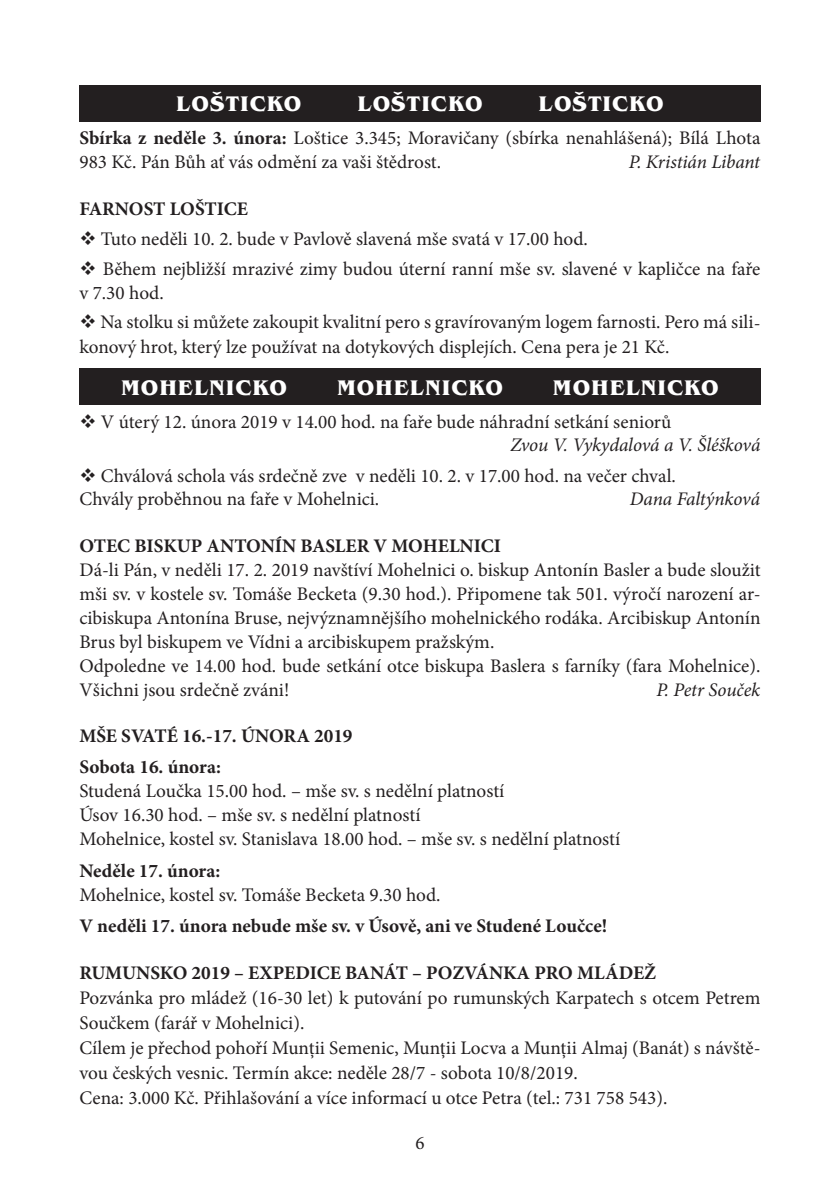
<style>
.page{position:relative;width:840px;height:1191px;background:#fff}
.page>*{position:absolute;margin:0;border:0;box-sizing:border-box;transform-origin:0 0}
.t1{font:700 21.8px "Benguiat Itc TOT";letter-spacing:.045em;color:#fff}
.t2{font:19.2px/24px "Minion Pro";color:#231f20}
.t3{font:700 19.2px/31.6px "Minion Pro";color:#231f20}
.t4{font:italic 19.2px "Minion Pro";letter-spacing:-.01em;color:#231f20}
.t5{font:19px "Minion Pro";color:#231f20}
.s1{font-weight:700}
.s2{font-style:italic}
</style>
<div class="page">
<div style="left:79px;top:85px;width:681px;height:36px;background:#231f20"></div>
<div style="left:79px;top:368px;width:681px;height:36px;background:#231f20"></div>
<p class="t1" style="left:176px;top:91px;width:127px">LOŠTICKO</p>
<p class="t1" style="left:357px;top:91px;width:127px">LOŠTICKO</p>
<p class="t1" style="left:538px;top:91px;width:127px">LOŠTICKO</p>
<p class="t2" style="left:79px;top:126px;width:682px"><span class="s1">Sbírka z neděle 3. února:</span> Loštice 3.345; Moravičany (sbírka nenahlášená); Bílá Lhota<br>983 Kč. Pán Bůh ať vás odmění za vaši štědrost.</p>
<p class="t4" style="left:628px;top:149px;width:133px">P. Kristián Libant</p>
<p class="t3" style="left:79px;top:193px;width:170px">FARNOST LOŠTICE</p>
<p class="t2" style="left:79px;top:227px;width:509px">❖ Tuto neděli 10. 2. bude v Pavlově slavená mše svatá v 17.00 hod.</p>
<p class="t2" style="left:79px;top:257px;width:682px">❖ Během nejbližší mrazivé zimy budou úterní ranní mše sv. slavené v kapličce na faře v 7.30 hod.</p>
<p class="t2" style="left:79px;top:310px;width:682px">❖ Na stolku si můžete zakoupit kvalitní pero s gravírovaným logem farnosti. Pero má sili&shy;konový hrot, který lze používat na dotykových displejích. Cena pera je 21 Kč.</p>
<p class="t1" style="left:121px;top:375px;width:167px">MOHELNICKO</p>
<p class="t1" style="left:337px;top:375px;width:167px">MOHELNICKO</p>
<p class="t1" style="left:552px;top:375px;width:167px">MOHELNICKO</p>
<p class="t2" style="left:510px;top:410px;width:251px;line-height:23px;text-indent:-430px">❖ V úterý 12. února 2019 v 14.00 hod. na faře bude náhradní setkání seniorů<br><span class="s2">Zvou V. Vykydalová a V. Šléšková</span></p>
<p class="t2" style="left:79px;top:465px;width:597px;line-height:23px">❖ Chválová schola vás srdečně zve v neděli 10. 2. v 17.00 hod. na večer chval.<br>Chvály proběhnou na faře v Mohelnici.</p>
<p class="t4" style="left:629px;top:486px;width:132px">Dana Faltýnková</p>
<p class="t3" style="left:79px;top:529px;width:423px">OTEC BISKUP ANTONÍN BASLER V MOHELNICI</p>
<p class="t2" style="left:79px;top:557px;width:682px">Dá-li Pán, v neděli 17. 2. 2019 navštíví Mohelnici o. biskup Antonín Basler a bude sloužit mši sv. v kostele sv. Tomáše Becketa (9.30 hod.). Připomene tak 501. výročí narození ar&shy;cibiskupa Antonína Bruse, nejvýznamnějšího mohelnického rodáka. Arcibiskup Antonín Brus byl biskupem ve Vídni a arcibiskupem pražským.<br>Odpoledne ve 14.00 hod. bude setkání otce biskupa Baslera s farníky (fara Mohelnice).<br>Všichni jsou srdečně zváni!</p>
<p class="t4" style="left:656px;top:676px;width:105px">P. Petr Souček</p>
<p class="t3" style="left:79px;top:719px;width:274px">MŠE SVATÉ 16.-17. ÚNORA 2019<br>Sobota 16. února:</p>
<p class="t2" style="left:79px;top:779px;width:542px">Studená Loučka 15.00 hod. – mše sv. s nedělní platností<br>Úsov 16.30 hod. – mše sv. s nedělní platností<br>Mohelnice, kostel sv. Stanislava 18.00 hod. – mše sv. s nedělní platností</p>
<p class="t3" style="left:79px;top:854px;width:142px">Neděle 17. února:</p>
<p class="t2" style="left:79px;top:882px;width:362px">Mohelnice, kostel sv. Tomáše Becketa 9.30 hod.</p>
<p class="t3" style="left:79px;top:910px;width:529px">V neděli 17. února nebude mše sv. v Úsově, ani ve Studené Loučce!</p>
<p class="t3" style="left:79px;top:956px;width:578px">RUMUNSKO 2019 – EXPEDICE BANÁT – POZVÁNKA PRO MLÁDEŽ</p>
<p class="t2" style="left:79px;top:985px;width:682px;line-height:25px">Pozvánka pro mládež (16-30 let) k putování po rumunských Karpatech s otcem Petrem Součkem (farář v Mohelnici).<br>Cílem je přechod pohoří Munţii Semenic, Munţii Locva a Munţii Almaj (Banát) s návště&shy;vou českých vesnic. Termín akce: neděle 28/7 - sobota 10/8/2019.<br>Cena: 3.000 Kč. Přihlašování a více informací u otce Petra (tel.: 731 758 543).</p>
<p class="t5" style="left:415px;top:1130px;width:11px">6</p>
</div>
